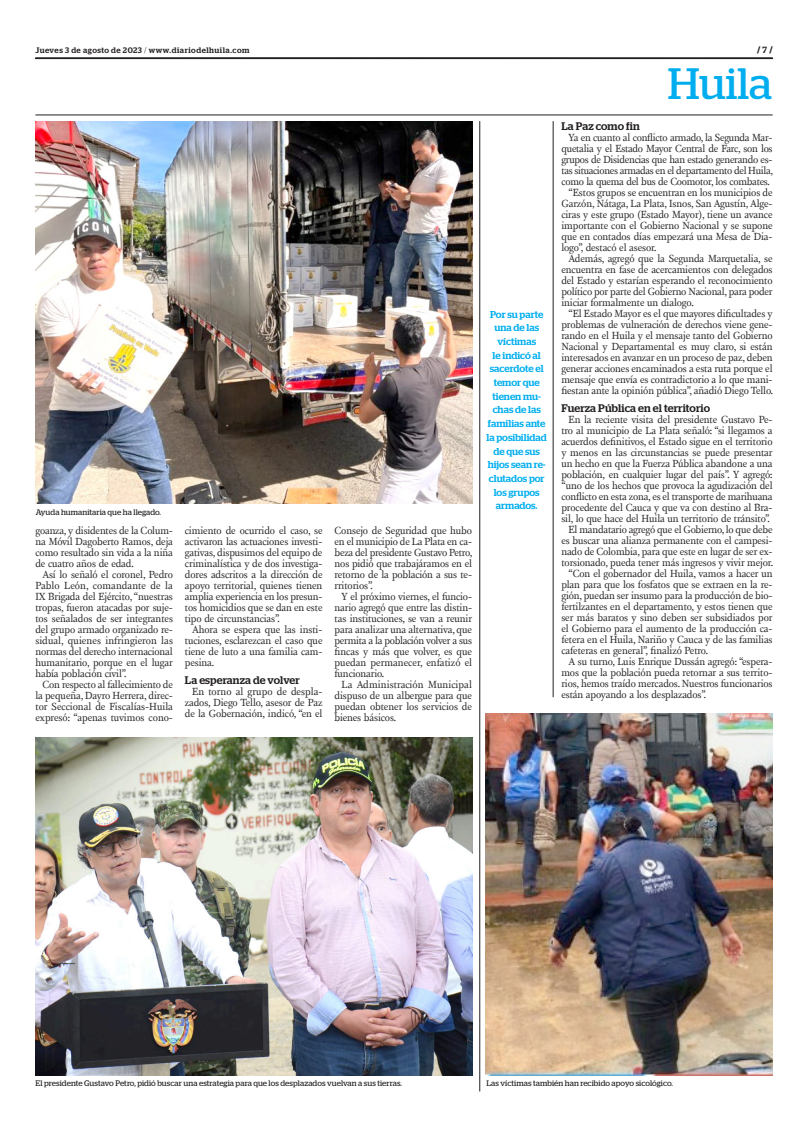
<style>
.page{position:relative;width:801px;height:1134px;background:#fff}
.page>*{position:absolute;margin:0;border:0;box-sizing:border-box;transform-origin:0 0}
.t1{font:43.9px "Stag";color:#00aeef}
.INTERTITULO{font:500 11px "Stag";letter-spacing:.01em;color:#231f20}
.TEXTO{font:10.6px/11px "New Fournier BP";letter-spacing:-.01em;color:#231f20;text-align:justify}
.DESTACADO_AZUL{font:500 10px/13.7px "Stag";color:#00aeef;text-align:center}
.t2{font:700 9px "Stag";color:#231f20}
.PIE_DE_FOTO{font:8px "Stag";letter-spacing:.01em;color:#231f20}
.t3{font:500 8px "Stag";letter-spacing:.06em;color:#231f20}
.s1{font-weight:300}
.s2{font-weight:500}
</style>
<div class="page">
<svg style="left:35px;top:58px;width:738px;height:1px"></svg>
<hr style="left:35px;top:115px;width:737px;height:1px;background:#231f20">
<img style="left:35px;top:121px;width:437px;height:383px">
<img style="left:486px;top:714px;width:286px;height:361px">
<img style="left:36px;top:737px;width:436px;height:338px">
<hr style="left:479px;top:121px;width:1px;height:970px;background:#231f20">
<hr style="left:553px;top:121px;width:1px;height:576px;background:#231f20">
<p class="t3" style="left:35px;top:45px;width:216px">Jueves 3 de agosto de 2023 <span class="s1">/</span> www.diariodelhuila.com</p>
<p class="t2" style="left:757px;top:45px;width:17px">/ <span class="s2">7</span> /</p>
<p class="t1" style="left:668px;top:59px;width:106px">Huila</p>
<p class="PIE_DE_FOTO" style="left:36px;top:507px;width:127px">Ayuda humanitaria que ha llegado.</p>
<p class="TEXTO" style="left:35px;top:525px;width:139px">goanza, y disidentes de la Colum&shy;na Móvil Dagoberto Ramos, deja como resultado sin vida a la niña de cuatro años de edad.</p>
<p class="TEXTO" style="left:35px;top:569px;width:139px;text-indent:7px">Así lo señaló el coronel, Pedro Pablo León, comandante de la IX Brigada del Ejército, “nuestras tropas, fueron atacadas por suje&shy;tos señalados de ser integrantes del grupo armado organizado re&shy;sidual, quienes infringieron las normas del derecho internacional humanitario, porque en el lugar había población civil”.</p>
<p class="TEXTO" style="left:35px;top:679px;width:139px;text-indent:7px">Con respecto al fallecimiento de la pequeña, Dayro Herrera, direc&shy;tor Seccional de Fiscalías-Huila expresó: “apenas tuvimos cono-</p>
<p class="TEXTO" style="left:185px;top:525px;width:139px">cimiento de ocurrido el caso, se activaron las actuaciones investi&shy;gativas, dispusimos del equipo de criminalística y de dos investiga&shy;dores adscritos a la dirección de apoyo territorial, quienes tienen amplia experiencia en los presun&shy;tos homicidios que se dan en este tipo de circunstancias”.</p>
<p class="TEXTO" style="left:185px;top:624px;width:139px;text-indent:7px">Ahora se espera que las insti&shy;tuciones, esclarezcan el caso que tiene de luto a una familia cam&shy;pesina.</p>
<p class="INTERTITULO" style="left:185px;top:673px;width:116px">La esperanza de volver</p>
<p class="TEXTO" style="left:185px;top:686px;width:139px;text-indent:7px">En torno al grupo de despla&shy;zados, Diego Tello, asesor de Paz de la Gobernación, indicó, “en el</p>
<p class="TEXTO" style="left:334px;top:525px;width:140px">Consejo de Seguridad que hubo en el municipio de La Plata en ca&shy;beza del presidente Gustavo Petro, nos pidió que trabajáramos en el retorno de la población a sus te&shy;rritorios”.</p>
<p class="TEXTO" style="left:334px;top:591px;width:139px;text-indent:7px">Y el próximo viernes, el funcio&shy;nario agregó que entre las distin&shy;tas instituciones, se van a reunir para analizar una alternativa, que permita a la población volver a sus fincas y más que volver, es que puedan permanecer, enfatizó el funcionario.</p>
<p class="TEXTO" style="left:334px;top:679px;width:139px;text-indent:7px">La Administración Municipal dispuso de un albergue para que puedan obtener los servicios de bienes básicos.</p>
<p class="DESTACADO_AZUL" style="left:486px;top:307px;width:62px">Por su parte una de las víctimas<br>le indicó al sacerdote el temor que tienen mu&shy;chas de las familias ante la posibilidad de que sus hijos sean re&shy;clutados por los grupos armados.</p>
<p class="INTERTITULO" style="left:561px;top:120px;width:80px">La Paz como fin</p>
<p class="TEXTO" style="left:561px;top:132px;width:213px;text-indent:7px">Ya en cuanto al conflicto armado, la Segunda Mar&shy;quetalia y el Estado Mayor Central de Farc, son los grupos de Disidencias que han estado generando es&shy;tas situaciones armadas en el departamento del Huila, como la quema del bus de Coomotor, los combates.</p>
<p class="TEXTO" style="left:561px;top:187px;width:213px;text-indent:7px">“Estos grupos se encuentran en los municipios de Garzón, Nátaga, La Plata, Isnos, San Agustín, Alge&shy;ciras y este grupo (Estado Mayor), tiene un avance importante con el Gobierno Nacional y se supone que en contados días empezará una Mesa de Dia&shy;logo”, destacó el asesor.</p>
<p class="TEXTO" style="left:561px;top:253px;width:213px;text-indent:7px">Además, agregó que la Segunda Marquetalia, se encuentra en fase de acercamientos con delegados del Estado y estarían esperando el reconocimiento político por parte del Gobierno Nacional, para poder iniciar formalmente un dialogo.</p>
<p class="TEXTO" style="left:561px;top:308px;width:213px;text-indent:7px">“El Estado Mayor es el que mayores dificultades y problemas de vulneración de derechos viene gene&shy;rando en el Huila y el mensaje tanto del Gobierno Nacional y Departamental es muy claro, si están interesados en avanzar en un proceso de paz, deben generar acciones encaminados a esta ruta porque el mensaje que envía es contradictorio a lo que mani&shy;fiestan ante la opinión pública”, añadió Diego Tello.</p>
<p class="INTERTITULO" style="left:561px;top:401px;width:150px">Fuerza Pública en el territorio</p>
<p class="TEXTO" style="left:561px;top:413px;width:213px;text-indent:7px">En la reciente visita del presidente Gustavo Pe&shy;tro al municipio de La Plata señaló: “si llegamos a acuerdos definitivos, el Estado sigue en el territorio y menos en las circunstancias se puede presentar un hecho en que la Fuerza Pública abandone a una población, en cualquier lugar del país”. Y agregó: “uno de los hechos que provoca la agudización del conflicto en esta zona, es el transporte de marihuana procedente del Cauca y que va con destino al Bra&shy;sil, lo que hace del Huila un territorio de tránsito”.</p>
<p class="TEXTO" style="left:561px;top:523px;width:213px;text-indent:7px">El mandatario agregó que el Gobierno, lo que debe es buscar una alianza permanente con el campesi&shy;nado de Colombia, para que este en lugar de ser ex&shy;torsionado, pueda tener más ingresos y vivir mejor.</p>
<p class="TEXTO" style="left:561px;top:567px;width:213px;text-indent:7px">“Con el gobernador del Huila, vamos a hacer un plan para que los fosfatos que se extraen en la re&shy;gión, puedan ser insumo para la producción de bio&shy;fertilzantes en el departamento, y estos tienen que ser más baratos y sino deben ser subsidiados por el Gobierno para el aumento de la producción ca&shy;fetera en el Huila, Nariño y Cauca y de las familias cafeteras en general”, finalizó Petro.</p>
<p class="TEXTO" style="left:561px;top:655px;width:213px;text-indent:7px">A su turno, Luis Enrique Dussán agregó: “espera&shy;mos que la población pueda retornar a sus territo&shy;rios, hemos traído mercados. Nuestros funcionarios están apoyando a los desplazados”.</p>
<p class="PIE_DE_FOTO" style="left:36px;top:1078px;width:368px">El presidente Gustavo Petro, pidió buscar una estrategia para que los desplazados vuelvan a sus tierras.</p>
<p class="PIE_DE_FOTO" style="left:486px;top:1078px;width:188px">Las víctimas también han recibido apoyo sicológico.</p>
</div>
